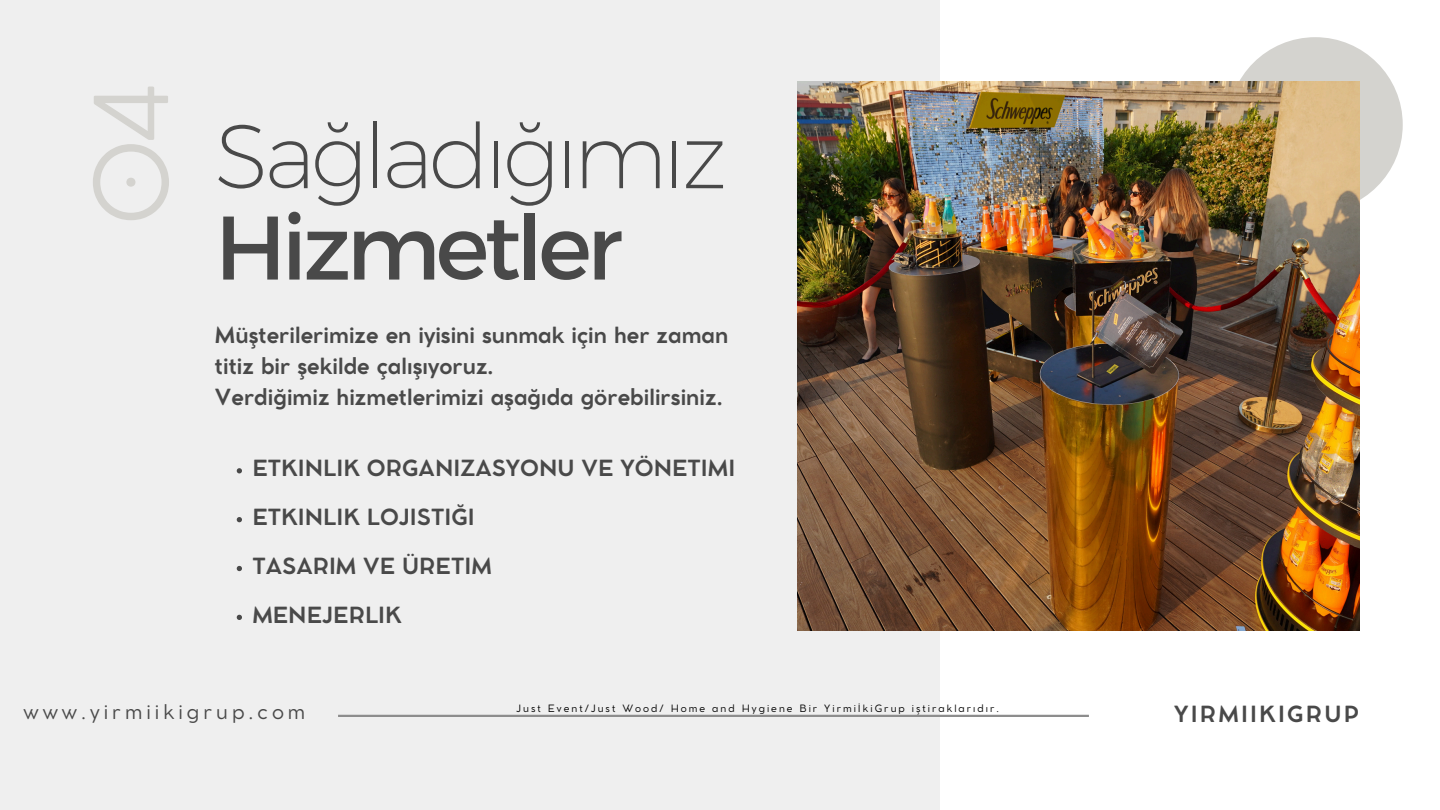
<style>
.page{position:relative;width:1440px;height:810px;background:#fff}
.page>*{position:absolute;margin:0;border:0;box-sizing:border-box;transform-origin:0 0}
.t1{font:100px "Cocomat Pro";color:#d4d3cf}
.t2{font:300 90px "Kief Montaser Extra";letter-spacing:-.05em;color:#494949}
.t3{font:90px "Kief Montaser Regular";letter-spacing:-.05em;color:#494949}
.t4{font:700 22px/30.8px "Cocomat Pro";color:#494949}
.t5{font:700 22px "Cocomat Pro";letter-spacing:.1em;color:#494949}
.t6{font:20px "Cocomat Pro";letter-spacing:.2em;color:#494949}
.t7{font:10px "Cocomat Pro";letter-spacing:.2em;color:#000}
</style>
<div class="page">
<div style="left:1228px;top:37px;width:175px;height:175px;background:#d4d3cf;border-radius:50%"></div>
<div style="left:0;top:0;width:940px;height:810px;background:#efefef"></div>
<img style="left:797px;top:81px;width:562px;height:550px">
<hr style="left:338px;top:715px;width:751px;height:2px;background:#8d8d8d">
<svg style="left:237px;top:468px;width:5px;height:5px"></svg>
<svg style="left:237px;top:517px;width:5px;height:5px"></svg>
<svg style="left:237px;top:566px;width:5px;height:5px"></svg>
<svg style="left:237px;top:615px;width:5px;height:5px"></svg>
<h3 class="t1" style="left:94px;top:225px;width:146px;rotate:-90deg">04</h3>
<h4 class="t2" style="left:215px;top:101px;width:514px">Sağladığımız</h4>
<p class="t3" style="left:215px;top:192px;width:409px">Hizmetler</p>
<h1 class="t4" style="left:215px;top:322px;width:515px">Müşterilerimize en iyisini sunmak için her zaman titiz bir şekilde çalışıyoruz.<br>Verdiğimiz hizmetlerimizi aşağıda görebilirsiniz.</h1>
<p class="t4" style="left:252px;top:455px;width:484px">ETKINLIK ORGANIZASYONU VE YÖNETIMI</p>
<p class="t4" style="left:252px;top:504px;width:224px">ETKINLIK LOJISTIĞI</p>
<p class="t4" style="left:252px;top:553px;width:241px">TASARIM VE ÜRETIM</p>
<p class="t4" style="left:252px;top:602px;width:151px">MENEJERLIK</p>
<h2 class="t7" style="left:517px;top:704px;width:484px">Just Event/Just Wood/ Home and Hygiene Bir YirmiİkiGrup iştiraklarıdır.</h2>
<p class="t6" style="left:23px;top:704px;width:283px">www.yirmiikigrup.com</p>
<h1 class="t5" style="left:1174px;top:705px;width:186px">YIRMIIKIGRUP</h1>
</div>
